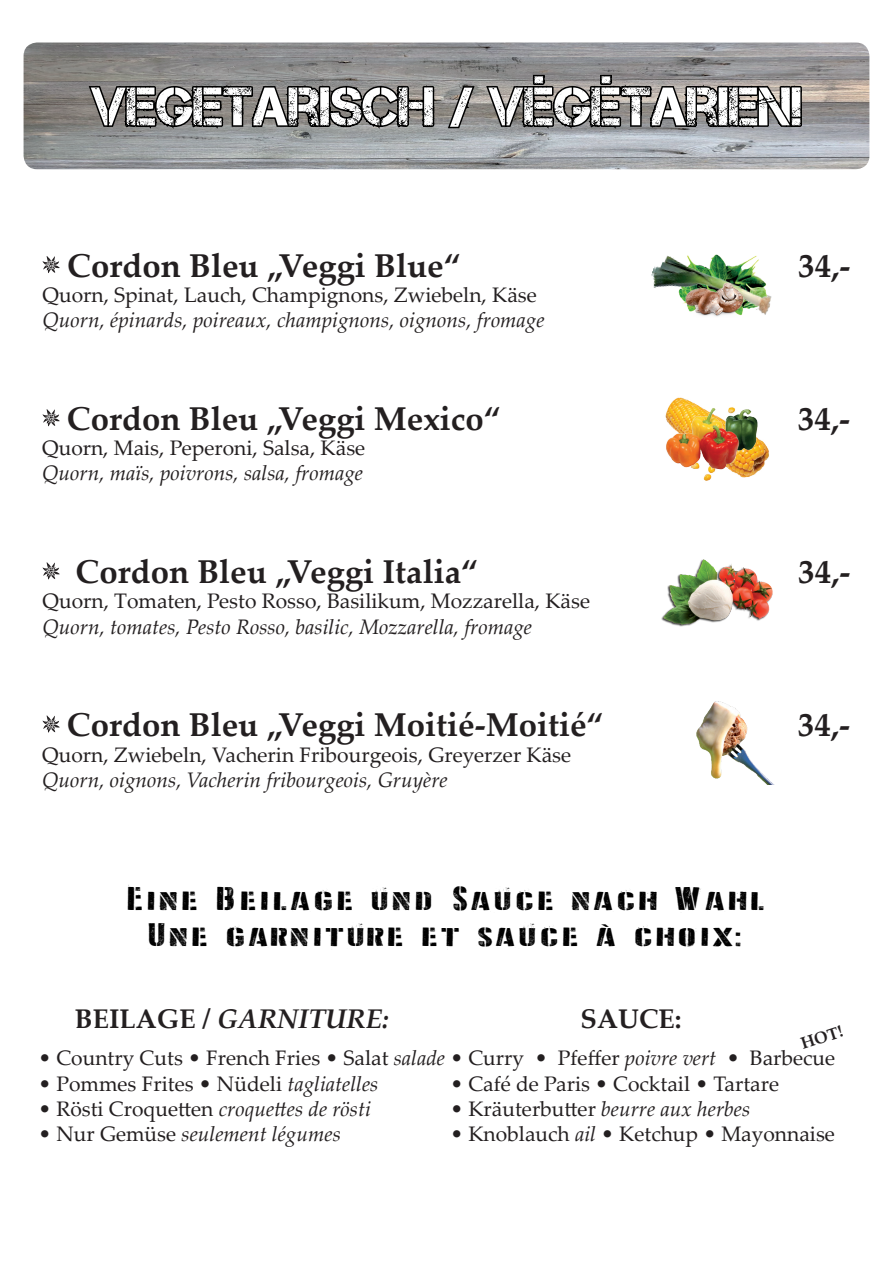
<style>
.page{position:relative;width:893px;height:1263px;background:#fff}
.page>*{position:absolute;margin:0;border:0;box-sizing:border-box;transform-origin:0 0}
.t1{font:54px "Captureit";color:#fff}
.t2{font:36px/36px "D Day Stencil";letter-spacing:.075em;color:#000;text-align:center;scale:1.25 1}
.t3{font:700 33px "Palatino Linotype";color:#231f20}
.t4{font:italic 700 27px "Palatino Linotype";color:#231f20}
.t5{font:700 27px "Palatino Linotype";color:#231f20}
.t6{font:21px "Palatino Linotype";color:#231f20}
.t7{font:italic 21px "Palatino Linotype";color:#231f20}
.t8{font:700 16.5px "Palatino Linotype";color:#231f20}
.s1{font-style:normal}
.s2{font-style:italic}
</style>
<div class="page">
<img style="left:24px;top:43px;width:845px;height:126px">
<img style="left:651px;top:254px;width:121px;height:61px">
<img style="left:685px;top:281px;width:58px;height:36px">
<img style="left:671px;top:397px;width:98px;height:63px">
<img style="left:665px;top:403px;width:101px;height:78px">
<svg style="left:43px;top:256px;width:17px;height:17px"></svg>
<svg style="left:43px;top:409px;width:17px;height:17px"></svg>
<svg style="left:43px;top:562px;width:17px;height:17px"></svg>
<svg style="left:43px;top:715px;width:17px;height:18px"></svg>
<img style="left:661px;top:559px;width:112px;height:68px">
<img style="left:696px;top:701px;width:77px;height:83px">
<svg style="left:87px;top:80px;width:352px;height:53px;background:#474745"></svg>
<svg style="left:446px;top:84px;width:30px;height:46px"></svg>
<svg style="left:484px;top:73px;width:322px;height:60px;background:#535150"></svg>
<h1 class="t1" style="left:91px;top:76px;width:713px">VEGETARISCH / VÉGÉTARIEN!</h1>
<h3 class="t3" style="left:67px;top:242px;width:394px">Cordon Bleu „Veggi Blue“</h3>
<h3 class="t3" style="left:798px;top:242px;width:54px">34,-</h3>
<p class="t6" style="left:43px;top:280px;width:496px">Quorn, Spinat, Lauch, Champignons, Zwiebeln, Käse</p>
<p class="t7" style="left:43px;top:305px;width:504px">Quorn, épinards, poireaux, champignons, oignons, fromage</p>
<h3 class="t3" style="left:67px;top:395px;width:435px">Cordon Bleu „Veggi Mexico“</h3>
<h3 class="t3" style="left:798px;top:395px;width:54px">34,-</h3>
<p class="t6" style="left:42px;top:433px;width:325px">Quorn, Mais, Peperoni, Salsa, Käse</p>
<p class="t7" style="left:42px;top:458px;width:322px">Quorn, maïs, poivrons, salsa, fromage</p>
<h3 class="t3" style="left:76px;top:548px;width:404px">Cordon Bleu „Veggi Italia“</h3>
<h3 class="t3" style="left:798px;top:548px;width:54px">34,-</h3>
<p class="t6" style="left:43px;top:586px;width:549px">Quorn, Tomaten, Pesto Rosso, Basilikum, Mozzarella, Käse</p>
<p class="t7" style="left:43px;top:611px;width:491px">Quorn, tomates, Pesto Rosso, basilic, Mozzarella, fromage</p>
<h3 class="t3" style="left:67px;top:702px;width:538px">Cordon Bleu „Veggi Moitié-Moitié“</h3>
<h3 class="t3" style="left:798px;top:702px;width:54px">34,-</h3>
<p class="t6" style="left:42px;top:739px;width:531px">Quorn, Zwiebeln, Vacherin Fribourgeois, Greyerzer Käse</p>
<p class="t7" style="left:42px;top:765px;width:407px">Quorn, oignons, Vacherin fribourgeois, Gruyère</p>
<h2 class="t2" style="left:127px;top:881px;width:512px">Eine Beilage und Sauce nach Wahl<br>Une garniture et sauce à choix:</h2>
<p class="t4" style="left:75px;top:999px;width:316px"><span class="s1">BEILAGE /</span> GARNITURE:</p>
<p class="t5" style="left:581px;top:1000px;width:103px">SAUCE:</p>
<p class="t6" style="left:38px;top:1043px;width:798px">• Country Cuts • French Fries • Salat <span class="s2">salade</span> • Curry • Pfeffer <span class="s2">poivre vert</span> • Barbecue</p>
<p class="t6" style="left:38px;top:1068px;width:341px">• Pommes Frites • Nüdeli <span class="s2">tagliatelles</span></p>
<p class="t7" style="left:38px;top:1093px;width:334px"><span class="s1">• Rösti Croquetten</span> croquettes de rösti</p>
<p class="t7" style="left:38px;top:1119px;width:304px"><span class="s1">• Nur Gemüse</span> seulement légumes</p>
<p class="t8" style="left:798px;top:1033px;width:45px;rotate:-18deg">HOT!</p>
<p class="t6" style="left:450px;top:1068px;width:330px">• Café de Paris • Cocktail • Tartare</p>
<p class="t7" style="left:450px;top:1093px;width:301px"><span class="s1">• Kräuterbutter</span> beurre aux herbes</p>
<p class="t6" style="left:450px;top:1119px;width:386px">• Knoblauch <span class="s2">ail</span> • Ketchup • Mayonnaise</p>
</div>
